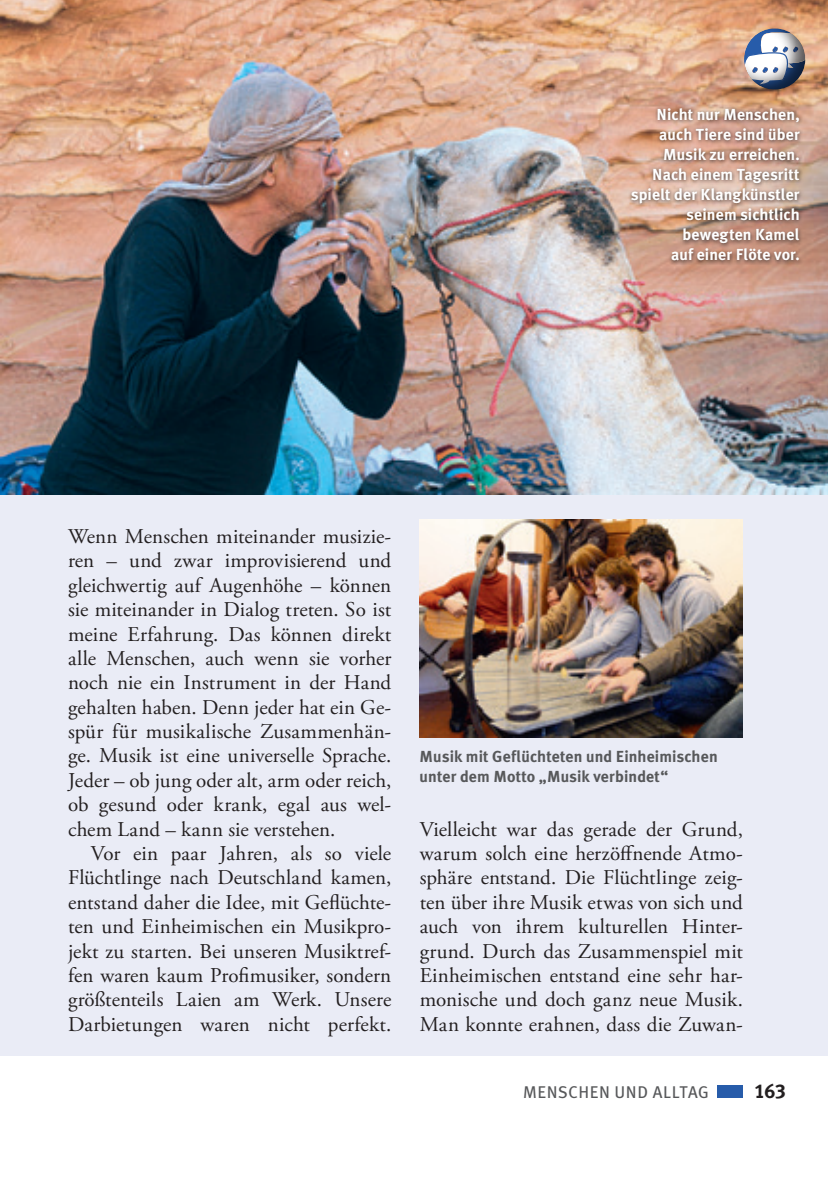
<style>
.page{position:relative;width:828px;height:1180px;background:#fff}
.page>*{position:absolute;margin:0;border:0;box-sizing:border-box;transform-origin:0 0}
.t1{font:21px/24.4px "Adobe Garamond Pro";letter-spacing:.005em;color:#231f20;text-align:justify}
.t2{font:20px "Meta Plus Bold Caps";color:#231f20}
.t3{font:17px "Meta Plus";letter-spacing:.035em;color:#57585a}
.t4{font:700 16px/20px "Meta Plus";letter-spacing:.01em;color:#fff;text-align:right}
.t5{font:700 16px/20px "Meta Plus";letter-spacing:.01em;color:#57585a}
</style>
<div class="page">
<div style="left:0;top:51px;width:828px;height:1003px;background:#eaecf6"></div>
<div style="left:717px;top:1085px;width:26px;height:12px;background:#275caa"></div>
<img style="left:0;top:0;width:828px;height:494px">
<div style="left:627px;top:105px;width:176px;height:159px;background:#231f20;opacity:.75"></div>
<div style="left:741px;top:25px;width:66px;height:66px;background:#231f20;opacity:.75"></div>
<img style="left:420px;top:519px;width:323px;height:218px">
<p class="t4" style="left:631px;top:104px;width:170px">Nicht nur Menschen, auch Tiere sind über<br>Musik zu erreichen.<br>Nach einem Tagesritt spielt der Klangkünstler seinem sichtlich bewegten Kamel<br>auf einer Flöte vor.</p>
<p class="t1" style="left:68px;top:524px;width:325px">Wenn Menschen miteinander musizie&shy;ren – und zwar improvisierend und gleichwertig auf Augenhöhe – können sie miteinander in Dialog treten. So ist meine Erfahrung. Das können direkt alle Menschen, auch wenn sie vorher noch nie ein Instrument in der Hand gehalten haben. Denn jeder hat ein Ge&shy;spür für musikalische Zusammenhän&shy;ge. Musik ist eine universelle Sprache.<br>Jeder – ob jung oder alt, arm oder reich, ob gesund oder krank, egal aus wel&shy;chem Land – kann sie verstehen.</p>
<p class="t1" style="left:68px;top:841px;width:325px;text-indent:23px">Vor ein paar Jahren, als so viele Flüchtlinge nach Deutschland kamen, entstand daher die Idee, mit Geflüchte&shy;ten und Einheimischen ein Musikpro&shy;jekt zu starten. Bei unseren Musiktref&shy;fen waren kaum Profimusiker, sondern größtenteils Laien am Werk. Unsere Darbietungen waren nicht perfekt.</p>
<p class="t5" style="left:420px;top:746px;width:299px">Musik mit Geflüchteten und Einheimischen unter dem Motto „Musik verbindet“</p>
<p class="t1" style="left:420px;top:817px;width:325px">Vielleicht war das gerade der Grund, warum solch eine herzöffnende Atmo&shy;sphäre entstand. Die Flüchtlinge zeig&shy;ten über ihre Musik etwas von sich und auch von ihrem kulturellen Hinter&shy;grund. Durch das Zusammenspiel mit Einheimischen entstand eine sehr har&shy;monische und doch ganz neue Musik.<br>Man konnte erahnen, dass die Zuwan-</p>
<p class="t3" style="left:523px;top:1081px;width:187px">MENSCHEN UND ALLTAG</p>
<p class="t2" style="left:754px;top:1079px;width:33px">163</p>
</div>
